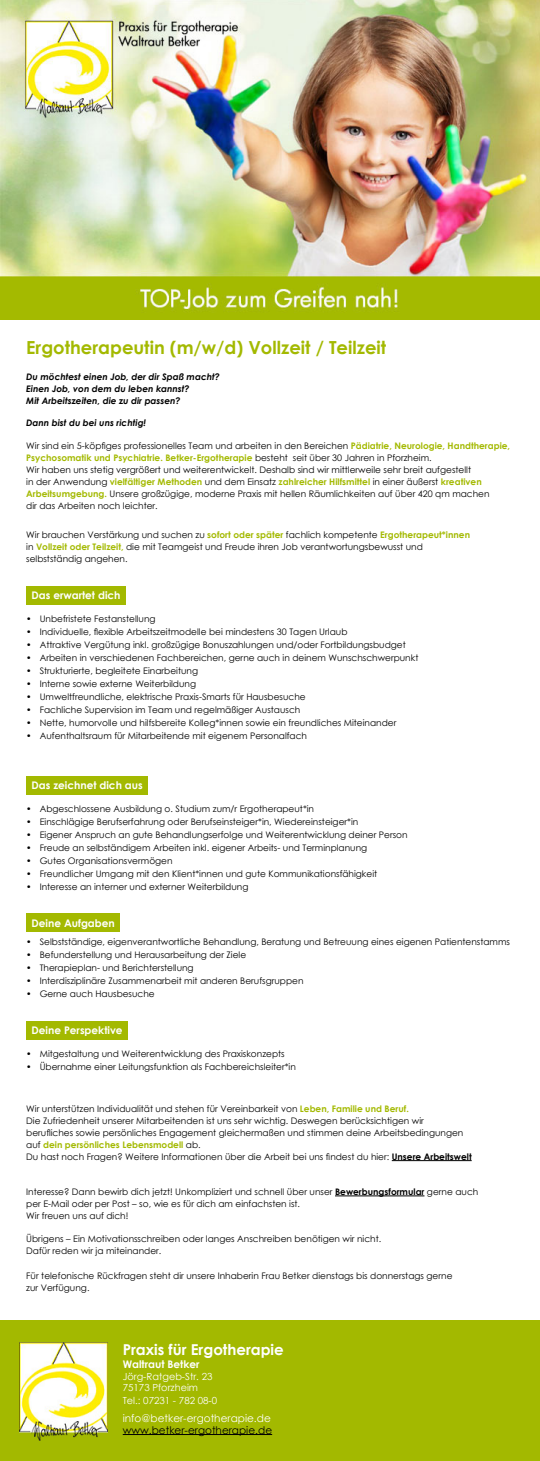
<style>
.page{position:relative;width:540px;height:1461px;background:#fff}
.page>*{position:absolute;margin:0;border:0;box-sizing:border-box;transform-origin:0 0}
.t1{font:700 18px "Century Gothic";color:#a3b900}
.t2{font:700 15px "Century Gothic";color:#fff}
.t3{font:700 10.5px "Century Gothic";color:#fff}
.t4{font:10.5px "Century Gothic";color:#fff}
.t5{font:10.5px "Century Gothic";color:#000}
.t6{font:9.75px/11.6px "Century Gothic";color:#fff}
.t7{font:9px/12px "Century Gothic";color:#000}
.t8{font:italic 700 9px/11.9px "Century Gothic";color:#000}
.s1{font-weight:700;color:#a3b900}
.s2{font-weight:700}
</style>
<div class="page">
<img style="left:0;top:0;width:540px;height:319px">
<hr style="left:392px;top:1160px;width:80px;height:1px;background:#000">
<hr style="left:335px;top:1195px;width:89px;height:1px;background:#000">
<div style="left:26px;top:586px;width:100px;height:18px;background:#a3b900"></div>
<div style="left:26px;top:776px;width:122px;height:18px;background:#a3b900"></div>
<div style="left:26px;top:913px;width:94px;height:19px;background:#a3b900"></div>
<div style="left:26px;top:1021px;width:102px;height:18px;background:#a3b900"></div>
<div style="left:1px;top:1320px;width:539px;height:140px;background:#a3b900"></div>
<hr style="left:123px;top:1433px;width:149px;height:1px;background:#000">
<img style="left:20px;top:1342px;width:88px;height:97px">
<h1 class="t1" style="left:26px;top:334px;width:361px">Ergotherapeutin (m/w/d) Vollzeit / Teilzeit</h1>
<p class="t8" style="left:26px;top:370px;width:195px">Du möchtest einen Job, der dir Spaß macht?<br>Einen Job, von dem du leben kannst?<br>Mit Arbeitszeiten, die zu dir passen?</p>
<p class="t8" style="left:26px;top:416px;width:121px">Dann bist du bei uns richtig!</p>
<p class="t7" style="left:26px;top:439px;width:485px">Wir sind ein 5-köpfiges professionelles Team und arbeiten in den Bereichen <span class="s1">Pädiatrie, Neurologie, Handtherapie, Psychosomatik und Psychiatrie. Betker-Ergotherapie</span> besteht seit über 30 Jahren in Pforzheim.<br>Wir haben uns stetig vergrößert und weiterentwickelt. Deshalb sind wir mittlerweile sehr breit aufgestellt<br>in der Anwendung <span class="s1">vielfältiger Methoden</span> und dem Einsatz <span class="s1">zahlreicher Hilfsmittel</span> in einer äußerst <span class="s1">kreativen Arbeitsumgebung.</span> Unsere großzügige, moderne Praxis mit hellen Räumlichkeiten auf über 420 qm machen<br>dir das Arbeiten noch leichter.</p>
<p class="t7" style="left:26px;top:529px;width:445px">Wir brauchen Verstärkung und suchen zu <span class="s1">sofort oder später</span> fachlich kompetente <span class="s1">Ergotherapeut*innen </span>in <span class="s1">Vollzeit oder Teilzeit,</span> die mit Teamgeist und Freude ihren Job verantwortungsbewusst und selbstständig angehen.</p>
<p class="t3" style="left:32px;top:587px;width:91px">Das erwartet dich</p>
<p class="t7" style="left:26px;top:612px;width:131px">• Unbefristete Festanstellung</p>
<p class="t7" style="left:26px;top:625px;width:323px">• Individuelle, flexible Arbeitszeitmodelle bei mindestens 30 Tagen Urlaub</p>
<p class="t7" style="left:26px;top:638px;width:381px">• Attraktive Vergütung inkl. großzügige Bonuszahlungen und/oder Fortbildungsbudget</p>
<p class="t7" style="left:26px;top:651px;width:394px">• Arbeiten in verschiedenen Fachbereichen, gerne auch in deinem Wunschschwerpunkt</p>
<p class="t7" style="left:26px;top:664px;width:173px">• Strukturierte, begleitete Einarbeitung</p>
<p class="t7" style="left:26px;top:677px;width:171px">• Interne sowie externe Weiterbildung</p>
<p class="t7" style="left:26px;top:690px;width:281px">• Umweltfreundliche, elektrische Praxis-Smarts für Hausbesuche</p>
<p class="t7" style="left:26px;top:703px;width:276px">• Fachliche Supervision im Team und regelmäßiger Austausch</p>
<p class="t7" style="left:26px;top:716px;width:372px">• Nette, humorvolle und hilfsbereite Kolleg*innen sowie ein freundliches Miteinander</p>
<p class="t7" style="left:26px;top:729px;width:282px">• Aufenthaltsraum für Mitarbeitende mit eigenem Personalfach</p>
<p class="t3" style="left:32px;top:777px;width:113px">Das zeichnet dich aus</p>
<p class="t7" style="left:26px;top:802px;width:289px">• Abgeschlossene Ausbildung o. Studium zum/r Ergotherapeut*in</p>
<p class="t7" style="left:26px;top:815px;width:334px">• Einschlägige Berufserfahrung oder Berufseinsteiger*in, Wiedereinsteiger*in</p>
<p class="t7" style="left:26px;top:828px;width:383px">• Eigener Anspruch an gute Behandlungserfolge und Weiterentwicklung deiner Person</p>
<p class="t7" style="left:26px;top:841px;width:343px">• Freude an selbständigem Arbeiten inkl. eigener Arbeits- und Terminplanung</p>
<p class="t7" style="left:26px;top:854px;width:148px">• Gutes Organisationsvermögen</p>
<p class="t7" style="left:26px;top:867px;width:352px">• Freundlicher Umgang mit den Klient*innen und gute Kommunikationsfähigkeit</p>
<p class="t7" style="left:26px;top:880px;width:224px">• Interesse an interner und externer Weiterbildung</p>
<p class="t3" style="left:32px;top:915px;width:85px">Deine Aufgaben</p>
<p class="t7" style="left:26px;top:935px;width:485px">• Selbstständige, eigenverantwortliche Behandlung, Beratung und Betreuung eines eigenen Patientenstamms</p>
<p class="t7" style="left:26px;top:948px;width:222px">• Befunderstellung und Herausarbeitung der Ziele</p>
<p class="t7" style="left:26px;top:961px;width:169px">• Therapieplan- und Berichterstellung</p>
<p class="t7" style="left:26px;top:974px;width:279px">• Interdisziplinäre Zusammenarbeit mit anderen Berufsgruppen</p>
<p class="t7" style="left:26px;top:987px;width:130px">• Gerne auch Hausbesuche</p>
<p class="t3" style="left:32px;top:1022px;width:93px">Deine Perspektive</p>
<p class="t7" style="left:26px;top:1047px;width:260px">• Mitgestaltung und Weiterentwicklung des Praxiskonzepts</p>
<p class="t7" style="left:26px;top:1060px;width:271px">• Übernahme einer Leitungsfunktion als Fachbereichsleiter*in</p>
<p class="t7" style="left:26px;top:1102px;width:447px">Wir unterstützen Individualität und stehen für Vereinbarkeit von <span class="s1">Leben, Familie und Beruf.<br></span>Die Zufriedenheit unserer Mitarbeitenden ist uns sehr wichtig. Deswegen berücksichtigen wir berufliches sowie persönliches Engagement gleichermaßen und stimmen deine Arbeitsbedingungen auf <span class="s1">dein persönliches Lebensmodell</span> ab.<br>Du hast noch Fragen? Weitere Informationen über die Arbeit bei uns findest du hier: <span class="s2">Unsere Arbeitswelt</span></p>
<p class="t7" style="left:26px;top:1185px;width:454px">Interesse? Dann bewirb dich jetzt! Unkompliziert und schnell über unser <span class="s2">Bewerbungsformular</span> gerne auch per E-Mail oder per Post – so, wie es für dich am einfachsten ist.<br>Wir freuen uns auf dich!</p>
<p class="t7" style="left:26px;top:1232px;width:357px">Übrigens – Ein Motivationsschreiben oder langes Anschreiben benötigen wir nicht.<br>Dafür reden wir ja miteinander.</p>
<p class="t7" style="left:26px;top:1269px;width:428px">Für telefonische Rückfragen steht dir unsere Inhaberin Frau Betker dienstags bis donnerstags gerne zur Verfügung.</p>
<h2 class="t2" style="left:123px;top:1337px;width:163px">Praxis für Ergotherapie</h2>
<p class="t3" style="left:123px;top:1356px;width:78px">Waltraut Betker</p>
<p class="t6" style="left:123px;top:1370px;width:91px">Jörg-Ratgeb-Str. 23<br>75173 Pforzheim</p>
<p class="t6" style="left:123px;top:1394px;width:96px">Tel.: 07231 - 782 08-0</p>
<p class="t4" style="left:123px;top:1410px;width:150px">info@betker-ergotherapie.de</p>
<p class="t5" style="left:123px;top:1422px;width:151px">www.betker-ergotherapie.de</p>
</div>
